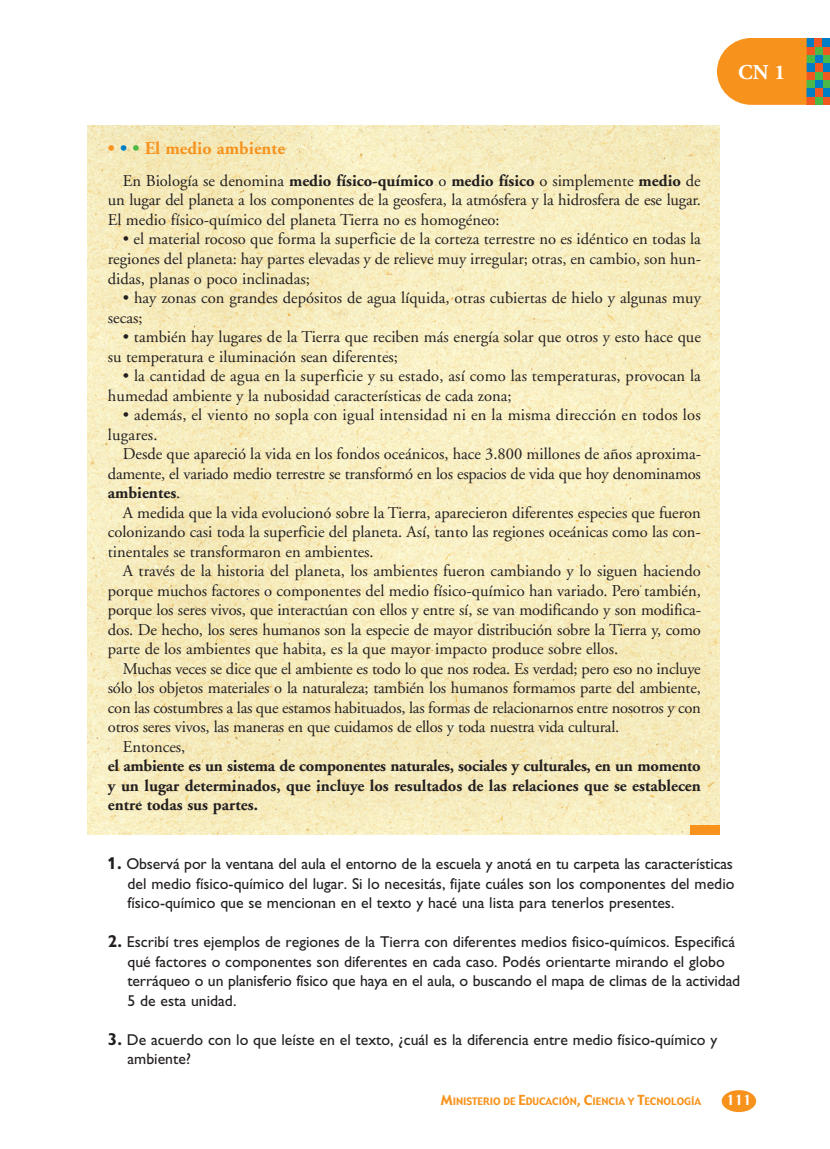
<style>
.page{position:relative;width:830px;height:1149px;background:#fff}
.page>*{position:absolute;margin:0;border:0;box-sizing:border-box;transform-origin:0 0}
.t1{font:700 21px "Adobe Garamond";color:#fff}
.t2{font:700 18px "Adobe Garamond";color:#f7931d}
.t3{font:16.5px/19.5px "Adobe Garamond";color:#231f20;text-align:justify}
.t4{font:700 16.5px/19.5px "Adobe Garamond";color:#231f20;text-align:justify}
.t5{font:15.75px/19.5px "Santi Gill Sans";color:#231f20}
.t6{font:13.5px "Gadget";color:#fff}
.t7{font:10.2px "Gadget";color:#f7931d}
.s1{color:#007ec5}
.s2{color:#4cb848}
.s3{font-weight:700}
.s4{font-weight:700;font-size:17.25px}
.s5{font-size:13.5px}
</style>
<div class="page">
<img style="left:87px;top:125px;width:632px;height:709px">
<div style="left:721px;top:1089px;width:34px;height:22px;background:#f7931d;border-radius:50%"></div>
<div style="left:689px;top:824px;width:30px;height:10px;background:#f7931d"></div>
<div style="left:822px;top:96px;width:7px;height:9px;background:#f15921"></div>
<div style="left:814px;top:96px;width:8px;height:9px;background:#4cb848"></div>
<div style="left:805px;top:96px;width:9px;height:9px;background:#f15921"></div>
<div style="left:822px;top:88px;width:7px;height:8px;background:#007ec5"></div>
<div style="left:814px;top:88px;width:8px;height:8px;background:#f15921"></div>
<div style="left:805px;top:88px;width:9px;height:8px;background:#007ec5"></div>
<div style="left:822px;top:80px;width:7px;height:8px;background:#4cb848"></div>
<div style="left:814px;top:80px;width:8px;height:8px;background:#007ec5"></div>
<div style="left:805px;top:80px;width:9px;height:8px;background:#4cb848"></div>
<div style="left:822px;top:71px;width:7px;height:9px;background:#f15921"></div>
<div style="left:814px;top:71px;width:8px;height:9px;background:#4cb848"></div>
<div style="left:805px;top:71px;width:9px;height:9px;background:#f15921"></div>
<div style="left:822px;top:63px;width:7px;height:8px;background:#007ec5"></div>
<div style="left:814px;top:63px;width:8px;height:8px;background:#f15921"></div>
<div style="left:805px;top:63px;width:9px;height:8px;background:#007ec5"></div>
<div style="left:822px;top:55px;width:7px;height:8px;background:#4cb848"></div>
<div style="left:814px;top:55px;width:8px;height:8px;background:#007ec5"></div>
<div style="left:805px;top:55px;width:9px;height:8px;background:#4cb848"></div>
<div style="left:822px;top:46px;width:7px;height:9px;background:#f15921"></div>
<div style="left:814px;top:46px;width:8px;height:9px;background:#4cb848"></div>
<div style="left:805px;top:46px;width:9px;height:9px;background:#f15921"></div>
<div style="left:805px;top:38px;width:9px;height:8px;background:#007ec5"></div>
<div style="left:814px;top:38px;width:8px;height:8px;background:#f15921"></div>
<div style="left:822px;top:38px;width:7px;height:8px;background:#007ec5"></div>
<svg style="left:717px;top:38px;width:89px;height:67px;background:#f79c30"></svg>
<p class="t2" style="left:108px;top:141px;width:178px">• <span class="s1">•</span> <span class="s2">•</span> El medio ambiente</p>
<p class="t3" style="left:108px;top:172px;width:594px;text-indent:15px">En Biología se denomina <span class="s3">medio físico-químico</span> o <span class="s3">medio físico</span> o simplemente <span class="s3">medio</span> de un lugar del planeta a los componentes de la geosfera, la atmósfera y la hidrosfera de ese lugar.<br>El medio físico-químico del planeta Tierra no es homogéneo:</p>
<p class="t3" style="left:108px;top:231px;width:594px;text-indent:15px">• el material rocoso que forma la superficie de la corteza terrestre no es idéntico en todas la regiones del planeta: hay partes elevadas y de relieve muy irregular; otras, en cambio, son hun&shy;didas, planas o poco inclinadas;</p>
<p class="t3" style="left:108px;top:289px;width:594px;text-indent:15px">• hay zonas con grandes depósitos de agua líquida, otras cubiertas de hielo y algunas muy secas;</p>
<p class="t3" style="left:108px;top:328px;width:594px;text-indent:15px">• también hay lugares de la Tierra que reciben más energía solar que otros y esto hace que su temperatura e iluminación sean diferentes;</p>
<p class="t3" style="left:108px;top:367px;width:594px;text-indent:15px">• la cantidad de agua en la superficie y su estado, así como las temperaturas, provocan la humedad ambiente y la nubosidad características de cada zona;</p>
<p class="t3" style="left:108px;top:406px;width:594px;text-indent:15px">• además, el viento no sopla con igual intensidad ni en la misma dirección en todos los lugares.</p>
<p class="t3" style="left:108px;top:445px;width:594px;text-indent:15px">Desde que apareció la vida en los fondos oceánicos, hace 3.800 millones de años aproxima&shy;damente, el variado medio terrestre se transformó en los espacios de vida que hoy denominamos <span class="s3">ambientes</span>.</p>
<p class="t3" style="left:108px;top:504px;width:594px;text-indent:15px">A medida que la vida evolucionó sobre la Tierra, aparecieron diferentes especies que fueron colonizando casi toda la superficie del planeta. Así, tanto las regiones oceánicas como las con&shy;tinentales se transformaron en ambientes.</p>
<p class="t3" style="left:108px;top:562px;width:594px;text-indent:15px">A través de la historia del planeta, los ambientes fueron cambiando y lo siguen haciendo porque muchos factores o componentes del medio físico-químico han variado. Pero también, porque los seres vivos, que interactúan con ellos y entre sí, se van modificando y son modifica&shy;dos. De hecho, los seres humanos son la especie de mayor distribución sobre la Tierra y, como parte de los ambientes que habita, es la que mayor impacto produce sobre ellos.</p>
<p class="t3" style="left:123px;top:660px;width:579px">Muchas veces se dice que el ambiente es todo lo que nos rodea. Es verdad; pero eso no incluye</p>
<p class="t3" style="left:108px;top:679px;width:594px">sólo los objetos materiales o la naturaleza; también los humanos formamos parte del ambiente,</p>
<p class="t3" style="left:108px;top:699px;width:594px">con las costumbres a las que estamos habituados, las formas de relacionarnos entre nosotros y con</p>
<p class="t3" style="left:108px;top:718px;width:512px">otros seres vivos, las maneras en que cuidamos de ellos y toda nuestra vida cultural.</p>
<p class="t3" style="left:123px;top:738px;width:64px">Entonces,</p>
<p class="t4" style="left:108px;top:757px;width:594px">el ambiente es un sistema de componentes naturales, sociales y culturales, en un momento y un lugar determinados, que incluye los resultados de las relaciones que se establecen entre todas sus partes.</p>
<p class="t1" style="left:738px;top:63px;width:49px">CN 1</p>
<p class="t5" style="left:127px;top:855px;width:608px;text-align:justify;text-indent:-20px"><span class="s4">1.</span> Observá por la ventana del aula el entorno de la escuela y anotá en tu carpeta las características del medio físico-químico del lugar. Si lo necesitás, fijate cuáles son los componentes del medio físico-químico que se mencionan en el texto y hacé una lista para tenerlos presentes.</p>
<p class="t5" style="left:127px;top:933px;width:614px;text-indent:-20px"><span class="s4">2.</span> Escribí tres ejemplos de regiones de la Tierra con diferentes medios fisico-químicos. Especificá qué factores o componentes son diferentes en cada caso. Podés orientarte mirando el globo terráqueo o un planisferio físico que haya en el aula, o buscando el mapa de climas de la actividad 5 de esta unidad.</p>
<p class="t5" style="left:127px;top:1030px;width:591px;text-indent:-20px"><span class="s4">3.</span> De acuerdo con lo que leíste en el texto, ¿cuál es la diferencia entre medio físico-químico y ambiente?</p>
<p class="t7" style="left:440px;top:1095px;width:262px"><span class="s5">M</span>INISTERIO DE <span class="s5">E</span>DUCACIÓN<span class="s5">, C</span>IENCIA Y <span class="s5">T</span>ECNOLOGÍA</p>
<p class="t6" style="left:726px;top:1092px;width:27px">111</p>
</div>
